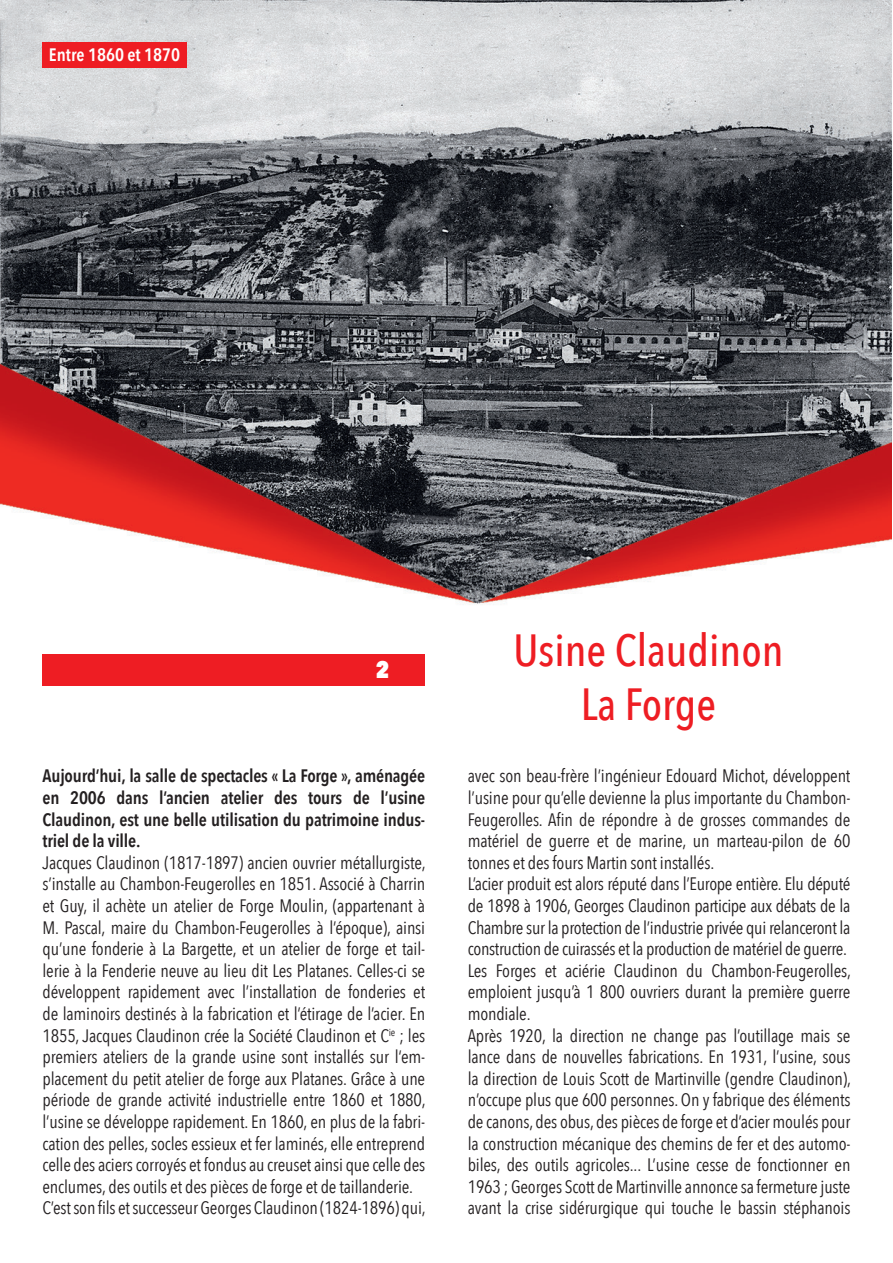
<style>
.page{position:relative;width:893px;height:1263px;background:#fff}
.page>*{position:absolute;margin:0;border:0;box-sizing:border-box;transform-origin:0 0}
.t1{font:500 45px/54px "Avenir Next Condensed";color:#ee1d23;text-align:center}
.t2{font:800 24px "Avenir Next Condensed";color:#fff}
.t3{font:18px/21.6px "Avenir Next Condensed";letter-spacing:-.01em;color:#231f20}
.t4{font:600 18px/21.6px "Avenir Next Condensed";letter-spacing:-.01em;color:#231f20;text-align:justify}
.t5{font:600 18px "Avenir Next Condensed";color:#fff}
</style>
<div class="page">
<img style="left:0;top:0;width:891px;height:686px">
<div style="left:43px;top:654px;width:382px;height:31px;background:#ee1d23"></div>
<div style="left:43px;top:43px;width:144px;height:25px;background:#ee1d23"></div>
<p class="t5" style="left:49px;top:39px;width:133px">Entre 1860 et 1870</p>
<h2 class="t2" style="left:376px;top:655px;width:15px">2</h2>
<p class="t4" style="left:43px;top:765px;width:384px">Aujourd’hui, la salle de spectacles « La Forge », aménagée en 2006 dans l’ancien atelier des tours de l’usine Claudinon, est une belle utilisation du patrimoine indus&shy;triel de la ville.</p>
<p class="t3" style="left:43px;top:851px;width:385px">Jacques Claudinon (1817-1897) ancien ouvrier métallurgiste, s’installe au Chambon-Feugerolles en 1851. Associé à Charrin et Guy, il achète un atelier de Forge Moulin, (appartenant à M. Pascal, maire du Chambon-Feugerolles à l’époque), ainsi qu’une fonderie à La Bargette, et un atelier de forge et tail&shy;lerie à la Fenderie neuve au lieu dit Les Platanes. Celles-ci se développent rapidement avec l’installation de fonderies et de laminoirs destinés à la fabrication et l’étirage de l’acier. En 1855, Jacques Claudinon crée la Société Claudinon et C<sup>ie</sup> ; les premiers ateliers de la grande usine sont installés sur l‘em&shy;placement du petit atelier de forge aux Platanes. Grâce à une période de grande activité industrielle entre 1860 et 1880, l’usine se développe rapidement. En 1860, en plus de la fabri&shy;cation des pelles, socles essieux et fer laminés, elle entreprend celle des aciers corroyés et fondus au creuset ainsi que celle des enclumes, des outils et des pièces de forge et de taillanderie.<br>C’est son fils et successeur Georges Claudinon (1824-1896) qui,</p>
<h1 class="t1" style="left:513px;top:623px;width:272px">Usine Claudinon<br>La Forge</h1>
<p class="t3" style="left:468px;top:764px;width:385px">avec son beau-frère l’ingénieur Edouard Michot, développent l’usine pour qu’elle devienne la plus importante du Chambon-Feugerolles. Afin de répondre à de grosses commandes de matériel de guerre et de marine, un marteau-pilon de 60 tonnes et des fours Martin sont installés.<br>L’acier produit est alors réputé dans l’Europe entière. Elu député de 1898 à 1906, Georges Claudinon participe aux débats de la Chambre sur la protection de l’industrie privée qui relanceront la construction de cuirassés et la production de matériel de guerre.<br>Les Forges et aciérie Claudinon du Chambon-Feugerolles, emploient jusqu’à 1 800 ouvriers durant la première guerre mondiale.<br>Après 1920, la direction ne change pas l’outillage mais se lance dans de nouvelles fabrications. En 1931, l’usine, sous la direction de Louis Scott de Martinville (gendre Claudinon), n’occupe plus que 600 personnes. On y fabrique des éléments de canons, des obus, des pièces de forge et d’acier moulés pour la construction mécanique des chemins de fer et des automo&shy;biles, des outils agricoles... L’usine cesse de fonctionner en 1963 ; Georges Scott de Martinville annonce sa fermeture juste avant la crise sidérurgique qui touche le bassin stéphanois</p>
</div>
